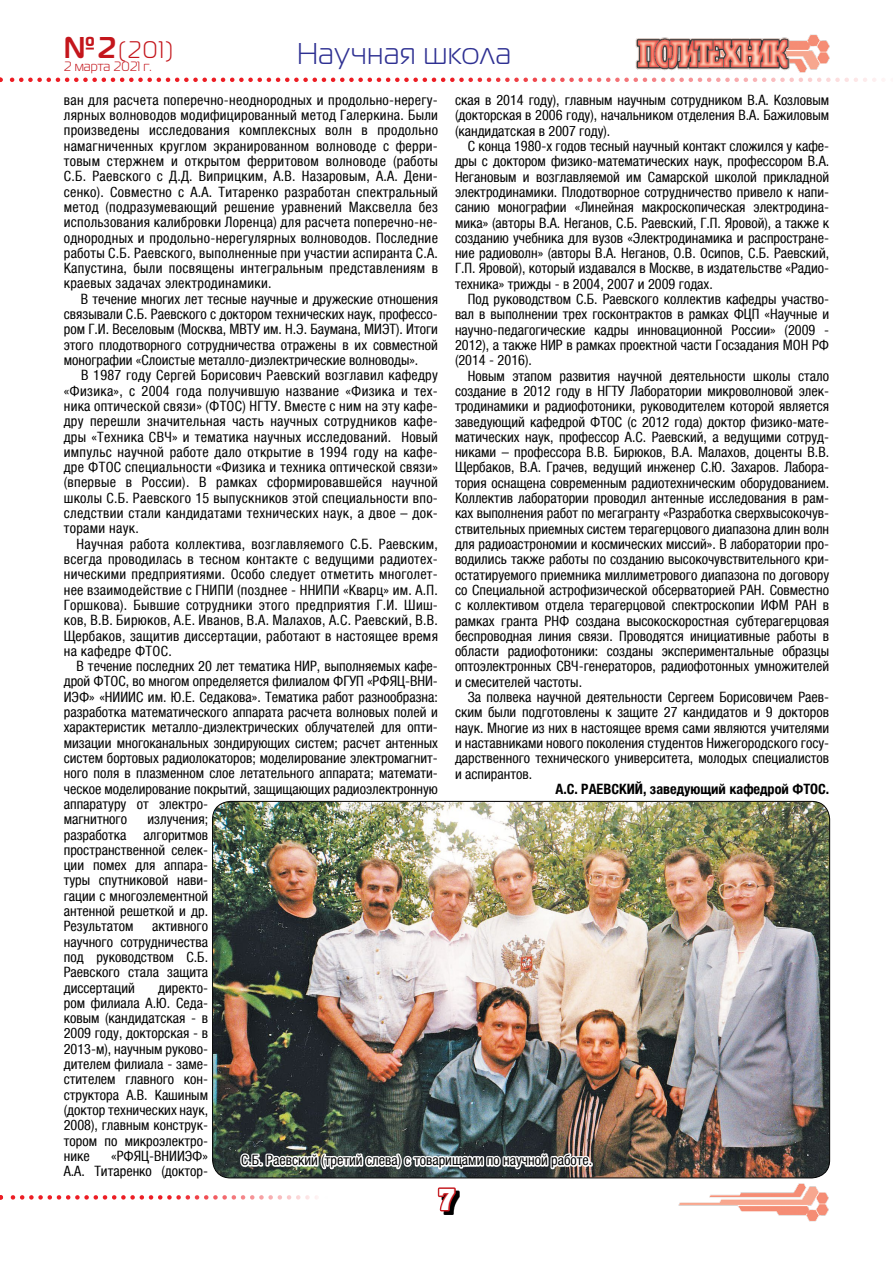
<style>
.page{position:relative;width:893px;height:1263px;background:#fff}
.page>*{position:absolute;margin:0;border:0;box-sizing:border-box;transform-origin:0 0}
.t1{font:30px "Magistral C";letter-spacing:.03em;color:#2e3092}
.t2{font:30px "Xenia Bold Cyrillic";color:#fff}
.t3{font:24px "Magistral C";color:#c4161c}
.t4{font:condensed 14.25px/15.3px "Helvetica Neue LTCYR";color:#000;text-align:justify}
.t5{font:700 condensed 14.25px "Helvetica Neue LTCYR";color:#000}
.t6{font:13.5px "Magistral C";color:#c4161c}
.s1{font-weight:700;font-size:30px}
</style>
<div class="page">
<img style="left:793px;top:34px;width:36px;height:39px">
<img style="left:635px;top:37px;width:158px;height:34px">
<svg style="left:0;top:78px;width:884px;height:4px"></svg>
<img style="left:678px;top:1183px;width:151px;height:39px">
<img style="left:213px;top:801px;width:617px;height:377px">
<svg style="left:0;top:1137px;width:593px;height:78px"></svg>
<h2 class="t3" style="left:64px;top:37px;width:111px"><span class="s1">№2</span>(201)</h2>
<p class="t6" style="left:64px;top:59px;width:89px">2 марта 2021 г.</p>
<h1 class="t1" style="left:297px;top:38px;width:215px">Научная школа</h1>
<p class="t4" style="left:64px;top:92px;width:376px">ван для расчета поперечно-неоднородных и продольно-нерегу&shy;лярных волноводов модифицированный метод Галеркина. Были произведены исследования комплексных волн в продольно намагниченных круглом экранированном волноводе с ферри&shy;товым стержнем и открытом ферритовом волноводе (работы С.Б. Раевского с Д.Д. Виприцким, А.В. Назаровым, А.А. Дени&shy;сенко). Совместно с А.А. Титаренко разработан спектральный метод (подразумевающий решение уравнений Максвелла без использования калибровки Лоренца) для расчета поперечно-не&shy;однородных и продольно-нерегулярных волноводов. Последние работы С.Б. Раевского, выполненные при участии аспиранта С.А.<br>Капустина, были посвящены интегральным представлениям в краевых задачах электродинамики.</p>
<p class="t4" style="left:64px;top:291px;width:376px;text-indent:17px">В течение многих лет тесные научные и дружеские отношения связывали С.Б. Раевского с доктором технических наук, профессо&shy;ром Г.И. Веселовым (Москва, МВТУ им. Н.Э. Баумана, МИЭТ). Итоги этого плодотворного сотрудничества отражены в их совместной монографии «Слоистые металло-диэлектрические волноводы».</p>
<p class="t4" style="left:64px;top:368px;width:376px;text-indent:17px">В 1987 году Сергей Борисович Раевский возглавил кафедру «Физика», с 2004 года получившую название «Физика и тех&shy;ника оптической связи» (ФТОС) НГТУ. Вместе с ним на эту кафе&shy;дру перешли значительная часть научных сотрудников кафе&shy;дры «Техника СВЧ» и тематика научных исследований. Новый импульс научной работе дало открытие в 1994 году на кафе&shy;дре ФТОС специальности «Физика и техника оптической связи» (впервые в России). В рамках сформировавшейся научной школы С.Б. Раевского 15 выпускников этой специальности впо&shy;следствии стали кандидатами технических наук, а двое – док&shy;торами наук.</p>
<p class="t4" style="left:64px;top:536px;width:376px;text-indent:13px">Научная работа коллектива, возглавляемого С.Б. Раевским, всегда проводилась в тесном контакте с ведущими радиотех&shy;ническими предприятиями. Особо следует отметить многолет&shy;нее взаимодействие с ГНИПИ (позднее - ННИПИ «Кварц» им. А.П.<br>Горшкова). Бывшие сотрудники этого предприятия Г.И. Шиш&shy;ков, В.В. Бирюков, А.Е. Иванов, В.А. Малахов, А.С. Раевский, В.В.<br>Щербаков, защитив диссертации, работают в настоящее время на кафедре ФТОС.</p>
<p class="t4" style="left:64px;top:659px;width:376px;text-align:left;text-indent:13px">В течение последних 20 лет тематика НИР, выполняемых кафе&shy;дрой ФТОС, во многом определяется филиалом ФГУП «РФЯЦ-ВНИ-ИЭФ» «НИИИС им. Ю.Е. Седакова». Тематика работ разнообразна: разработка математического аппарата расчета волновых полей и характеристик металло-диэлектрических облучателей для опти&shy;мизации многоканальных зондирующих систем; расчет антенных систем бортовых радиолокаторов; моделирование электромагнит&shy;ного поля в плазменном слое летательного аппарата; математи&shy;ческое моделирование покрытий, защищающих радиоэлектронную аппаратуру от электро-<br>магнитного</p>
<p class="t4" style="left:455px;top:93px;width:376px">ская в 2014 году), главным научным сотрудником В.А. Козловым (докторская в 2006 году), начальником отделения В.А. Бажиловым (кандидатская в 2007 году).</p>
<p class="t4" style="left:455px;top:138px;width:376px;text-indent:13px">С конца 1980-х годов тесный научный контакт сложился у кафе&shy;дры с доктором физико-математических наук, профессором В.А.<br>Негановым и возглавляемой им Самарской школой прикладной электродинамики. Плодотворное сотрудничество привело к напи&shy;санию монографии «Линейная макроскопическая электродина&shy;мика» (авторы В.А. Неганов, С.Б. Раевский, Г.П. Яровой), а также к созданию учебника для вузов «Электродинамика и распростране&shy;ние радиоволн» (авторы В.А. Неганов, О.В. Осипов, С.Б. Раевский, Г.П. Яровой), который издавался в Москве, в издательстве «Радио&shy;техника» трижды - в 2004, 2007 и 2009 годах.</p>
<p class="t4" style="left:455px;top:292px;width:376px;text-indent:13px">Под руководством С.Б. Раевского коллектив кафедры участво&shy;вал в выполнении трех госконтрактов в рамках ФЦП «Научные и научно-педагогические кадры инновационной России» (2009 - 2012), а также НИР в рамках проектной части Госзадания МОН РФ (2014 - 2016).</p>
<p class="t4" style="left:455px;top:368px;width:376px;text-indent:13px">Новым этапом развития научной деятельности школы стало создание в 2012 году в НГТУ Лаборатории микроволновой элек&shy;тродинамики и радиофотоники, руководителем которой является заведующий кафедрой ФТОС (с 2012 года) доктор физико-мате&shy;матических наук, профессор А.С. Раевский, а ведущими сотруд&shy;никами – профессора В.В. Бирюков, В.А. Малахов, доценты В.В.<br>Щербаков, В.А. Грачев, ведущий инженер С.Ю. Захаров. Лабора&shy;тория оснащена современным радиотехническим оборудованием.<br>Коллектив лаборатории проводил антенные исследования в рам&shy;ках выполнения работ по мегагранту «Разработка сверхвысокочув&shy;ствительных приемных систем терагерцового диапазона длин волн для радиоастрономии и космических миссий». В лаборатории про&shy;водились также работы по созданию высокочувствительного кри&shy;остатируемого приемника миллиметрового диапазона по договору со Специальной астрофизической обсерваторией РАН. Совместно с коллективом отдела терагерцовой спектроскопии ИФМ РАН в рамках гранта РНФ создана высокоскоростная субтерагерцовая беспроводная линия связи. Проводятся инициативные работы в области радиофотоники: созданы экспериментальные образцы оптоэлектронных СВЧ-генераторов, радиофотонных умножителей и смесителей частоты.</p>
<p class="t4" style="left:455px;top:689px;width:376px;text-indent:13px">За полвека научной деятельности Сергеем Борисовичем Раев&shy;ским были подготовлены к защите 27 кандидатов и 9 докторов наук. Многие из них в настоящее время сами являются учителями и наставниками нового поколения студентов Нижегородского госу&shy;дарственного технического университета, молодых специалистов и аспирантов.</p>
<p class="t5" style="left:555px;top:781px;width:275px">А.С. РАЕВСКИЙ, заведующий кафедрой ФТОС.</p>
<p class="t4" style="left:64px;top:812px;width:146px;text-indent:84px">излучения; разработка алгоритмов пространственной селек&shy;ции помех для аппара&shy;туры спутниковой нави&shy;гации с многоэлементной антенной решеткой и др.<br>Результатом</p>
<p class="t4" style="left:64px;top:919px;width:146px;text-indent:88px">активного научного сотрудничества под руководством С.Б.<br>Раевского стала защита диссертаций</p>
<p class="t4" style="left:64px;top:980px;width:146px;text-indent:94px">директо&shy;ром филиала А.Ю. Седа&shy;ковым (кандидатская - в 2009 году, докторская - в 2013-м), научным руково&shy;дителем филиала - заме&shy;стителем главного кон&shy;структора А.В. Кашиным (доктор технических наук, 2008), главным конструк&shy;тором по микроэлектро&shy;нике</p>
<p class="t4" style="left:64px;top:1148px;width:146px;text-align:right">«РФЯЦ-ВНИИЭФ»<br>А.А. Титаренко (доктор-</p>
<p class="t4" style="left:241px;top:1153px;width:353px">С.Б. Раевский (третий слева) с товарищами по научной работе.</p>
<h1 class="t2" style="left:437px;top:1182px;width:20px">7</h1>
</div>
